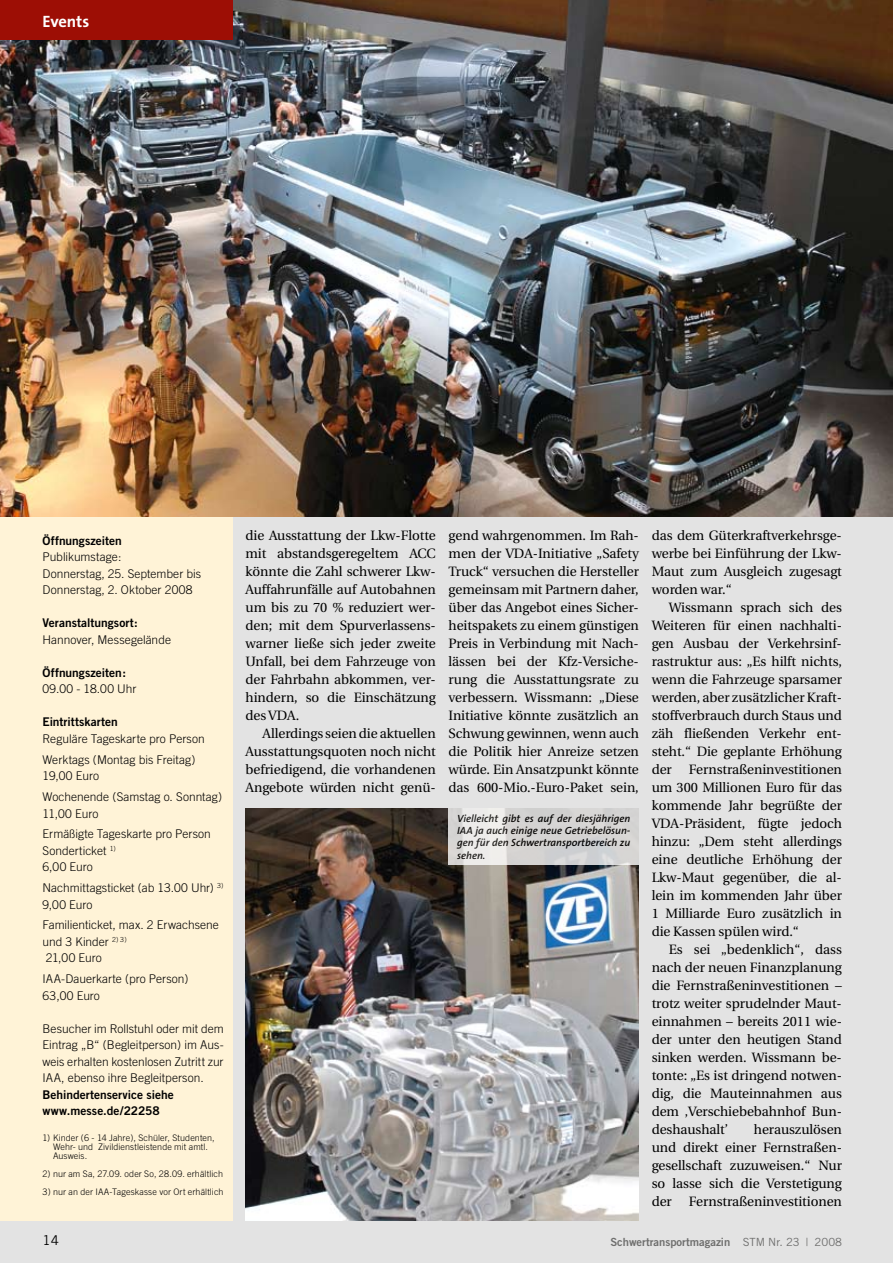
<style>
.page{position:relative;width:893px;height:1263px;background:#e3e3e3}
.page>*{position:absolute;margin:0;border:0;box-sizing:border-box;transform-origin:0 0}
.t1{font:700 16.5px "The Sans B7";letter-spacing:-.005em;color:#fff}
.t2{font:13.5px/18px "Utopia";letter-spacing:-.005em;color:#000;text-align:justify}
.t3{font:13.5px "Trade Gothic";color:#000}
.t4{font:300 12px/16.5px "Trade Gothic";color:#000}
.t5{font:12px/16.5px "Trade Gothic Bold Two";color:#000}
.t6{font:11.25px "Trade Gothic Bold Two";color:#6f6f6e}
.t7{font:italic 600 10.5px/12.3px "The Sans B6";color:#000;text-align:justify}
.t8{font:300 9px/9px "Trade Gothic";letter-spacing:.01em;color:#000}
.s1{font-family:"Trade Gothic"}
</style>
<div class="page">
<div style="left:0;top:511px;width:233px;height:709px;background:#fff3d7"></div>
<img style="left:0;top:0;width:893px;height:517px">
<div style="left:0;top:0;width:233px;height:39px;background:#9d0e05"></div>
<img style="left:246px;top:808px;width:393px;height:412px">
<svg style="left:449px;top:808px;width:190px;height:56px;fill:#d6d4d3"></svg>
<p class="t1" style="left:43px;top:13px;width:48px">Events</p>
<p class="t5" style="left:43px;top:532px;width:81px">Öffnungszeiten</p>
<p class="t4" style="left:43px;top:549px;width:160px">Publikumstage:<br>Donnerstag, 25. September bis<br>Donnerstag, 2. Oktober 2008</p>
<p class="t5" style="left:43px;top:615px;width:97px">Veranstaltungsort:</p>
<p class="t4" style="left:43px;top:631px;width:130px">Hannover, Messegelände</p>
<p class="t5" style="left:43px;top:664px;width:85px">Öffnungszeiten:</p>
<p class="t4" style="left:43px;top:681px;width:95px">09.00 - 18.00 Uhr</p>
<p class="t5" style="left:43px;top:714px;width:77px">Eintrittskarten</p>
<p class="t4" style="left:43px;top:728px;width:164px;line-height:20.7px">Reguläre Tageskarte pro Person<br>Werktags (Montag bis Freitag)</p>
<p class="t4" style="left:43px;top:765px;width:181px;line-height:20.7px">19,00 Euro<br>Wochenende (Samstag o. Sonntag)</p>
<p class="t4" style="left:43px;top:803px;width:170px;line-height:20.7px">11,00 Euro<br>Ermäßigte Tageskarte pro Person</p>
<p class="t4" style="left:43px;top:842px;width:75px">Sonderticket <sup>1)<br></sup>6,00 Euro</p>
<p class="t4" style="left:43px;top:879px;width:182px">Nachmittagsticket (ab 13.00 Uhr) <sup>3)<br></sup>9,00 Euro</p>
<p class="t4" style="left:43px;top:916px;width:178px">Familienticket, max. 2 Erwachsene und 3 Kinder <sup>2)</sup> <sup>3)<br></sup>21,00 Euro</p>
<p class="t4" style="left:43px;top:970px;width:148px">IAA-Dauerkarte (pro Person)<br>63,00 Euro</p>
<p class="t4" style="left:43px;top:1020px;width:183px;text-align:justify">Besucher im Rollstuhl oder mit dem Eintrag „B“ (Begleitperson) im Aus&shy;weis erhalten kostenlosen Zutritt zur IAA, ebenso ihre Begleitperson.</p>
<p class="t5" style="left:43px;top:1086px;width:133px">Behindertenservice siehe www.messe.de/22258</p>
<p class="t8" style="left:53px;top:1133px;width:163px;text-indent:-11px">1) Kinder (6 - 14 Jahre), Schüler, Studenten,<br>Wehr- und Zivildienstleistende mit amtl.<br>Ausweis.</p>
<p class="t8" style="left:43px;top:1169px;width:182px">2) nur am Sa, 27.09. oder So, 28.09. erhältlich</p>
<p class="t8" style="left:43px;top:1187px;width:183px">3) nur an der IAA-Tageskasse vor Ort erhältlich</p>
<p class="t2" style="left:246px;top:527px;width:192px">die Ausstattung der Lkw-Flotte mit abstandsgeregeltem ACC könnte die Zahl schwerer Lkw-Auffahrunfälle auf Autobahnen um bis zu 70 % reduziert wer&shy;den; mit dem Spurverlassens&shy;warner ließe sich jeder zweite Unfall, bei dem Fahrzeuge von der Fahrbahn abkommen, ver&shy;hindern, so die Einschätzung des VDA.</p>
<p class="t2" style="left:246px;top:725px;width:192px;text-indent:17px">Allerdings seien die aktuellen Ausstattungsquoten noch nicht befriedigend, die vorhandenen Angebote würden nicht genü-</p>
<p class="t2" style="left:449px;top:527px;width:192px">gend wahrgenommen. Im Rah&shy;men der VDA-Initiative „Safety Truck“ versuchen die Hersteller gemeinsam mit Partnern daher, über das Angebot eines Sicher&shy;heitspakets zu einem günstigen Preis in Verbindung mit Nach&shy;lässen bei der Kfz-Versiche&shy;rung die Ausstattungsrate zu verbessern. Wissmann: „Diese Initiative könnte zusätzlich an Schwung gewinnen, wenn auch die Politik hier Anreize setzen würde. Ein Ansatzpunkt könnte das 600-Mio.-Euro-Paket sein,</p>
<p class="t2" style="left:652px;top:527px;width:192px">das dem Güterkraftverkehrsge&shy;werbe bei Einführung der Lkw-Maut zum Ausgleich zugesagt worden war.“</p>
<p class="t2" style="left:652px;top:599px;width:192px;text-indent:17px">Wissmann sprach sich des Weiteren für einen nachhalti&shy;gen Ausbau der Verkehrsinf&shy;rastruktur aus: „Es hilft nichts, wenn die Fahrzeuge sparsamer werden, aber zusätzlicher Kraft&shy;stoffverbrauch durch Staus und zäh fließenden Verkehr ent&shy;steht.“ Die geplante Erhöhung der</p>
<p class="t2" style="left:652px;top:760px;width:192px;text-indent:37px">Fernstraßeninvestitionen um 300 Millionen Euro für das kommende Jahr begrüßte der VDA-Präsident, fügte jedoch hinzu: „Dem steht allerdings eine deutliche Erhöhung der Lkw-Maut gegenüber, die al&shy;lein im kommenden Jahr über 1 Milliarde Euro zusätzlich in die Kassen spülen wird.“</p>
<p class="t2" style="left:652px;top:940px;width:192px;text-indent:17px">Es sei „bedenklich“, dass nach der neuen Finanzplanung die Fernstraßeninvestitionen – trotz weiter sprudelnder Maut&shy;einnahmen – bereits 2011 wie&shy;der unter den heutigen Stand sinken werden. Wissmann be&shy;tonte: „Es ist dringend notwen&shy;dig, die Mauteinnahmen aus dem ‚Verschiebebahnhof Bun&shy;deshaushalt’</p>
<p class="t7" style="left:457px;top:812px;width:175px">Vielleicht gibt es auf der diesjährigen IAA ja auch einige neue Getriebelösun&shy;gen für den Schwertransportbereich zu sehen.</p>
<p class="t2" style="left:652px;top:1120px;width:192px;text-indent:102px">herauszulösen und direkt einer Fernstraßen&shy;gesellschaft zuzuweisen.“ Nur so lasse sich die Verstetigung der</p>
<p class="t2" style="left:689px;top:1192px;width:154px">Fernstraßeninvestitionen</p>
<p class="t3" style="left:43px;top:1232px;width:18px">14</p>
<p class="t6" style="left:610px;top:1235px;width:233px">Schwertransportmagazin <span class="s1">STM Nr. 23 | 2008</span></p>
</div>
